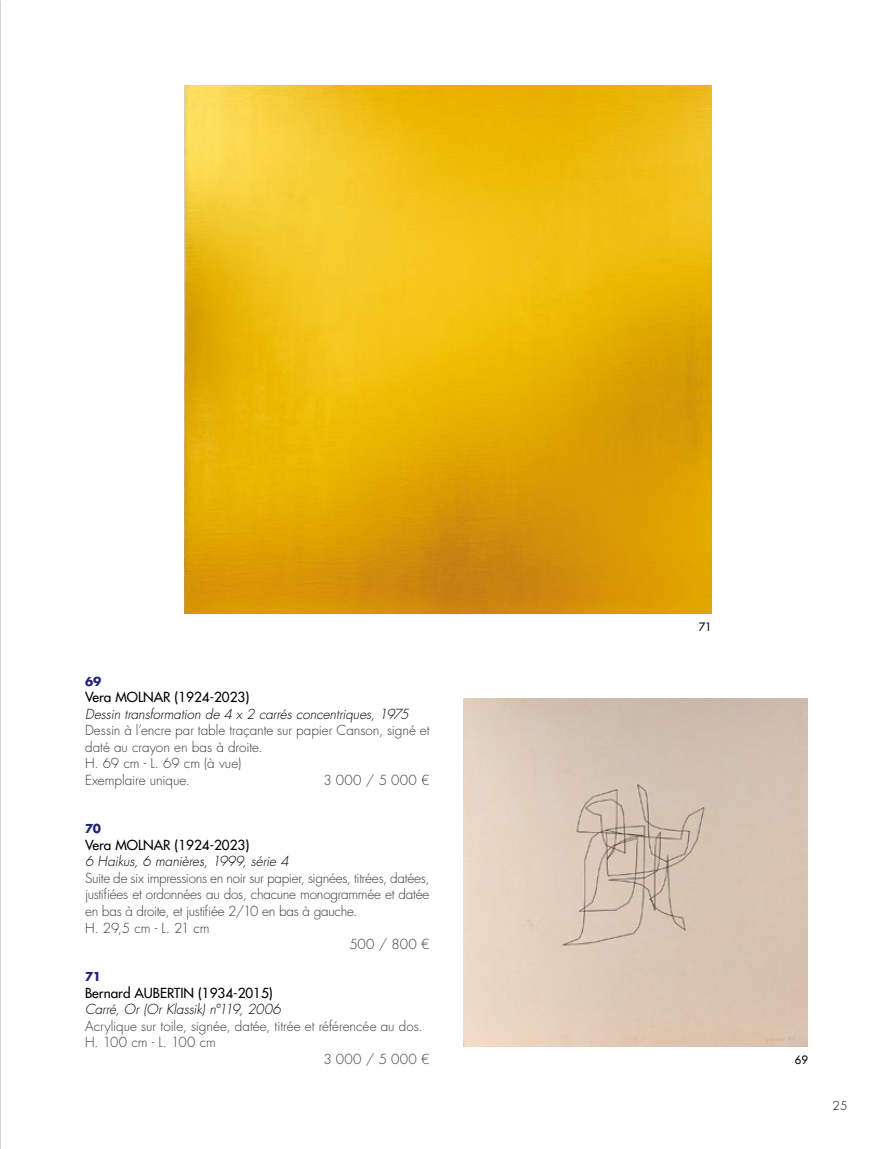
<style>
.page{position:relative;width:893px;height:1149px;background:#fff}
.page>*{position:absolute;margin:0;border:0;box-sizing:border-box;transform-origin:0 0}
.t1{font:300 13.5px/16.5px "Futura Std";letter-spacing:-.01em;color:#383937}
.t2{font:italic 300 13.5px "Futura Std";letter-spacing:-.005em;color:#000}
.t3{font:500 13.5px "Futura Std";color:#000}
.t4{font:700 12px "Futura Std";color:#232678}
.t5{font:300 12px "Futura Std";color:#000}
.t6{font:500 11.25px "Futura Std";color:#000}
</style>
<div class="page">
<img style="left:463px;top:698px;width:345px;height:348px">
<img style="left:185px;top:85px;width:527px;height:528px">
<p class="t4" style="left:85px;top:673px;width:18px">69</p>
<p class="t3" style="left:85px;top:688px;width:166px">Vera MOLNAR (1924-2023)</p>
<p class="t2" style="left:85px;top:705px;width:325px">Dessin transformation de 4 x 2 carrés concentriques, 1975</p>
<p class="t1" style="left:85px;top:722px;width:346px">Dessin à l’encre par table traçante sur papier Canson, signé et daté au crayon en bas à droite.<br>H. 69 cm - L. 69 cm (à vue)<br>Exemplaire unique.</p>
<p class="t1" style="left:323px;top:771px;width:108px">3 000 / 5 000 €</p>
<p class="t6" style="left:699px;top:619px;width:15px">71</p>
<p class="t4" style="left:85px;top:820px;width:18px">70</p>
<p class="t3" style="left:85px;top:836px;width:166px">Vera MOLNAR (1924-2023)</p>
<p class="t2" style="left:85px;top:853px;width:205px">6 Haikus, 6 manières, 1999, série 4</p>
<p class="t1" style="left:85px;top:869px;width:346px">Suite de six impressions en noir sur papier, signées, titrées, datées,</p>
<p class="t1" style="left:85px;top:886px;width:346px">justifiées et ordonnées au dos, chacune monogrammée et datée</p>
<p class="t1" style="left:85px;top:902px;width:274px">en bas à droite, et justifiée 2/10 en bas à gauche.</p>
<p class="t1" style="left:85px;top:919px;width:126px">H. 29,5 cm - L. 21 cm</p>
<p class="t1" style="left:349px;top:935px;width:82px">500 / 800 €</p>
<p class="t4" style="left:85px;top:968px;width:17px">71</p>
<p class="t3" style="left:85px;top:984px;width:189px">Bernard AUBERTIN (1934-2015)</p>
<p class="t2" style="left:85px;top:1000px;width:197px">Carré, Or (Or Klassik) n°119, 2006</p>
<p class="t1" style="left:85px;top:1017px;width:339px">Acrylique sur toile, signée, datée, titrée et référencée au dos.</p>
<p class="t1" style="left:85px;top:1034px;width:133px">H. 100 cm - L. 100 cm</p>
<p class="t1" style="left:323px;top:1050px;width:108px">3 000 / 5 000 €</p>
<p class="t6" style="left:795px;top:1052px;width:15px">69</p>
<p class="t5" style="left:833px;top:1097px;width:16px">25</p>
</div>
